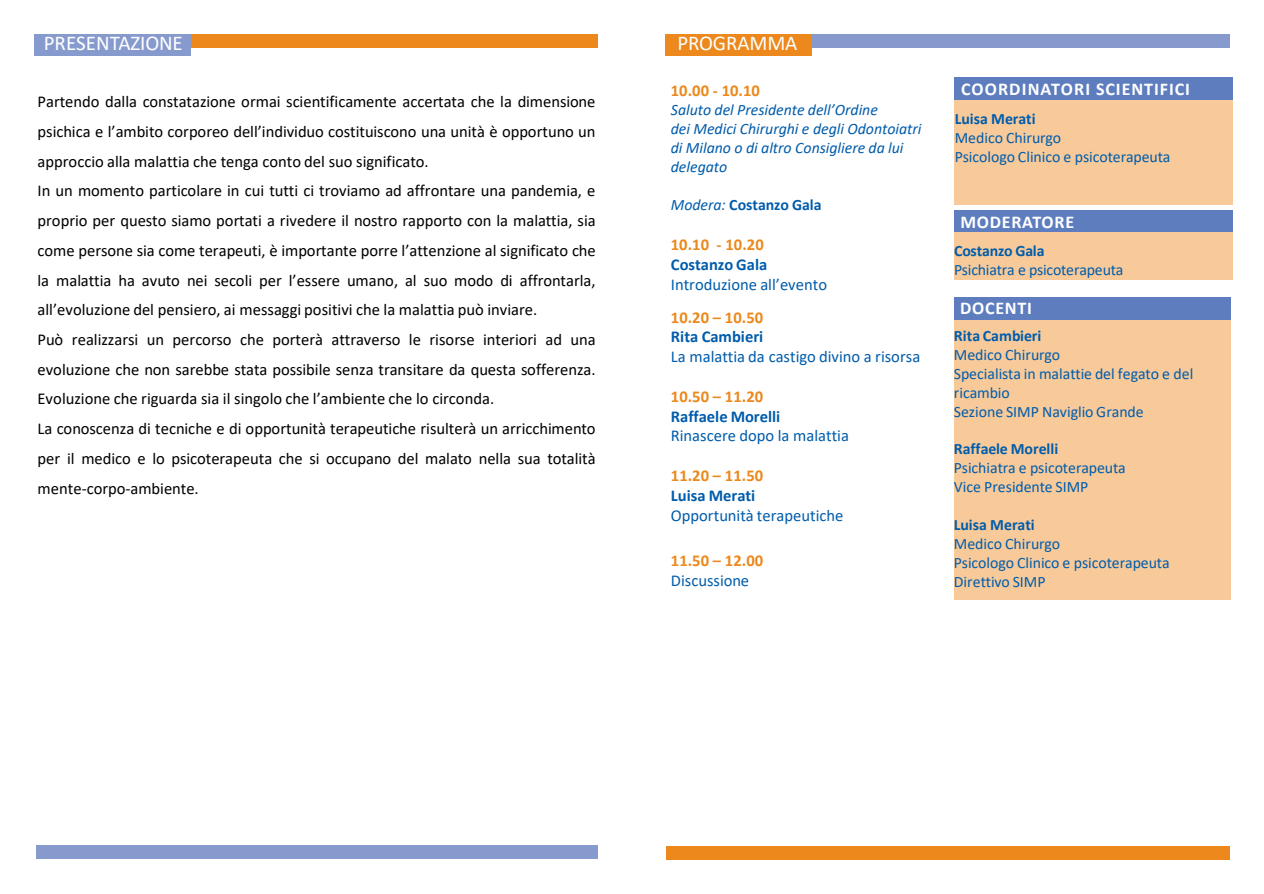
<style>
.page{position:relative;width:1264px;height:894px;background:#fff}
.page>*{position:absolute;margin:0;border:0;box-sizing:border-box;transform-origin:0 0}
.t1{font:21px "Calibri";letter-spacing:-.005em;color:#fff}
.t2{font:700 18px "Calibri";letter-spacing:.05em;color:#fff}
.t3{font:16.5px/29.7px "Calibri";color:#000;text-align:justify}
.t4{font:16.5px "Calibri";color:#005cab}
.t5{font:700 16.5px "Calibri";letter-spacing:.005em;color:#ec881c}
.t6{font:700 16.5px "Calibri";color:#005cab}
.t7{font:15.9px/18.9px "Calibri";letter-spacing:-.005em;color:#005cab}
.t8{font:italic 15.9px/18.9px "Calibri";color:#005cab}
.t9{font:700 15.9px "Calibri";letter-spacing:-.005em;color:#005cab}
.s1{font-weight:400;font-style:italic}
</style>
<div class="page">
<div style="left:954px;top:78px;width:278px;height:22px;background:#5e7dbe"></div>
<div style="left:665px;top:846px;width:564px;height:13px;background:#ec881c"></div>
<div style="left:796px;top:34px;width:433px;height:13px;background:#879ace"></div>
<div style="left:36px;top:845px;width:561px;height:13px;background:#879ace"></div>
<div style="left:173px;top:34px;width:424px;height:14px;background:#ec881c"></div>
<div style="left:34px;top:34px;width:156px;height:21px;background:#879ace"></div>
<div style="left:665px;top:34px;width:146px;height:21px;background:#ec881c"></div>
<div style="left:953px;top:317px;width:277px;height:283px;background:#f8ca9a"></div>
<div style="left:953px;top:297px;width:277px;height:22px;background:#5e7dbe"></div>
<div style="left:953px;top:210px;width:278px;height:22px;background:#5e7dbe"></div>
<div style="left:953px;top:232px;width:278px;height:48px;background:#f8ca9a"></div>
<div style="left:954px;top:100px;width:278px;height:104px;background:#f8ca9a"></div>
<p class="t1" style="left:44px;top:28px;width:140px">PRESENTAZIONE</p>
<p class="t1" style="left:677px;top:28px;width:121px">PROGRAMMA</p>
<p class="t5" style="left:670px;top:78px;width:91px">10.00 - 10.10</p>
<p class="t8" style="left:670px;top:99px;width:208px">Saluto del Presidente dell’Ordine</p>
<p class="t8" style="left:670px;top:119px;width:252px">dei Medici Chirurghi e degli Odontoiatri di Milano o di altro Consigliere da lui delegato</p>
<p class="t9" style="left:670px;top:193px;width:152px"><span class="s1">Modera:</span> Costanzo Gala</p>
<p class="t5" style="left:670px;top:233px;width:94px">10.10 - 10.20</p>
<p class="t6" style="left:670px;top:253px;width:98px">Costanzo Gala</p>
<p class="t4" style="left:670px;top:273px;width:158px">Introduzione all’evento</p>
<p class="t5" style="left:670px;top:305px;width:94px">10.20 – 10.50</p>
<p class="t6" style="left:670px;top:325px;width:94px">Rita Cambieri</p>
<p class="t4" style="left:670px;top:345px;width:251px">La malattia da castigo divino a risorsa</p>
<p class="t5" style="left:670px;top:384px;width:94px">10.50 – 11.20</p>
<p class="t6" style="left:670px;top:404px;width:111px">Raffaele Morelli</p>
<p class="t4" style="left:670px;top:424px;width:180px">Rinascere dopo la malattia</p>
<p class="t5" style="left:670px;top:464px;width:94px">11.20 – 11.50</p>
<p class="t6" style="left:670px;top:483px;width:86px">Luisa Merati</p>
<p class="t4" style="left:670px;top:503px;width:174px">Opportunità terapeutiche</p>
<p class="t5" style="left:670px;top:548px;width:94px">11.50 – 12.00</p>
<p class="t4" style="left:670px;top:568px;width:80px">Discussione</p>
<p class="t3" style="left:38px;top:86px;width:559px">Partendo dalla constatazione ormai scientificamente accertata che la dimensione psichica e l’ambito corporeo dell’individuo costituiscono una unità è opportuno un approccio alla malattia che tenga conto del suo significato.</p>
<p class="t3" style="left:38px;top:175px;width:559px">In un momento particolare in cui tutti ci troviamo ad affrontare una pandemia, e proprio per questo siamo portati a rivedere il nostro rapporto con la malattia, sia come persone sia come terapeuti, è importante porre l’attenzione al significato che la malattia ha avuto nei secoli per l’essere umano, al suo modo di affrontarla, all’evoluzione del pensiero, ai messaggi positivi che la malattia può inviare.</p>
<p class="t3" style="left:38px;top:324px;width:559px">Può realizzarsi un percorso che porterà attraverso le risorse interiori ad una evoluzione che non sarebbe stata possibile senza transitare da questa sofferenza.<br>Evoluzione che riguarda sia il singolo che l’ambiente che lo circonda.</p>
<p class="t3" style="left:38px;top:413px;width:559px">La conoscenza di tecniche e di opportunità terapeutiche risulterà un arricchimento per il medico e lo psicoterapeuta che si occupano del malato nella sua totalità mente-corpo-ambiente.</p>
<p class="t2" style="left:960px;top:76px;width:230px">COORDINATORI SCIENTIFICI</p>
<p class="t9" style="left:954px;top:107px;width:82px">Luisa Merati</p>
<p class="t7" style="left:954px;top:128px;width:108px">Medico Chirurgo</p>
<p class="t7" style="left:954px;top:146px;width:217px">Psicologo Clinico e psicoterapeuta</p>
<p class="t2" style="left:960px;top:209px;width:115px">MODERATORE</p>
<p class="t9" style="left:953px;top:240px;width:92px">Costanzo Gala</p>
<p class="t7" style="left:953px;top:260px;width:171px">Psichiatra e psicoterapeuta</p>
<p class="t2" style="left:959px;top:296px;width:73px">DOCENTI</p>
<p class="t9" style="left:953px;top:324px;width:89px">Rita Cambieri</p>
<p class="t7" style="left:953px;top:344px;width:108px">Medico Chirurgo</p>
<p class="t7" style="left:953px;top:363px;width:241px">Specialista in malattie del fegato e del ricambio</p>
<p class="t7" style="left:953px;top:401px;width:191px">Sezione SIMP Naviglio Grande</p>
<p class="t9" style="left:953px;top:437px;width:106px">Raffaele Morelli</p>
<p class="t7" style="left:953px;top:458px;width:173px">Psichiatra e psicoterapeuta</p>
<p class="t7" style="left:953px;top:477px;width:136px">Vice Presidente SIMP</p>
<p class="t9" style="left:953px;top:513px;width:82px">Luisa Merati</p>
<p class="t7" style="left:953px;top:533px;width:108px">Medico Chirurgo</p>
<p class="t7" style="left:953px;top:552px;width:217px">Psicologo Clinico e psicoterapeuta</p>
<p class="t7" style="left:953px;top:571px;width:93px">Direttivo SIMP</p>
</div>
